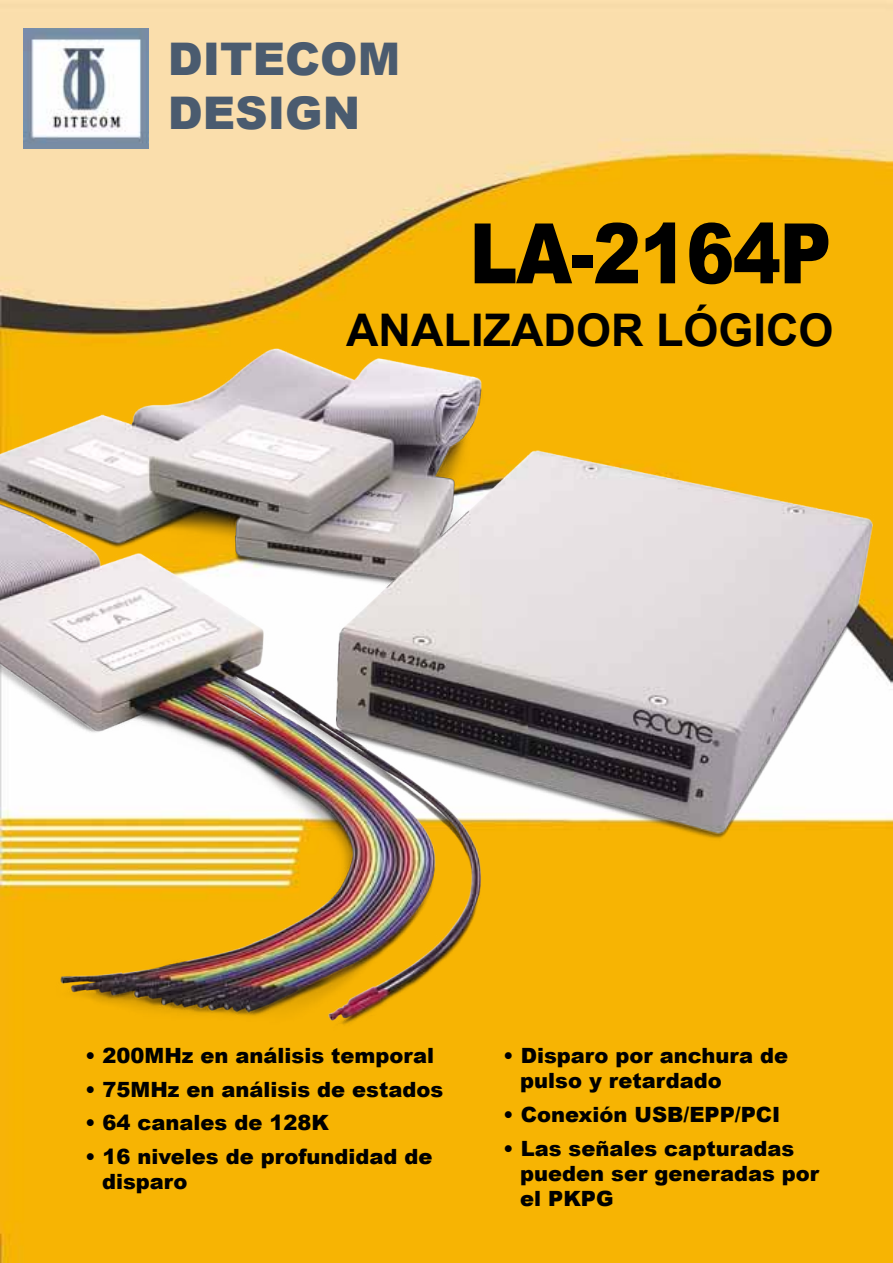
<style>
.page{position:relative;width:893px;height:1263px;background:#fff}
.page>*{position:absolute;margin:0;border:0;box-sizing:border-box;transform-origin:0 0}
.t1{font:900 83.55px "Arial";letter-spacing:-.02em;color:#000;scale:.86 1}
.t2{font:700 45px "Arial";color:#000}
.t3{font:900 45px "Arial";color:#4a5b6f}
.t4{font:900 21px/25.2px "Arial";color:#000}
</style>
<div class="page">
<img style="left:0;top:0;width:893px;height:1263px">
<img style="left:0;top:342px;width:875px;height:741px">
<img style="left:24px;top:28px;width:125px;height:121px">
<p class="t3" style="left:168px;top:27px;width:234px">DITECOM</p>
<p class="t3" style="left:168px;top:81px;width:194px">DESIGN</p>
<p class="t1" style="left:469px;top:193px;width:422px">LA-2164P</p>
<p class="t2" style="left:346px;top:301px;width:489px">ANALIZADOR LÓGICO</p>
<p class="t4" style="left:85px;top:1042px;width:351px">• 200MHz en análisis temporal</p>
<p class="t4" style="left:85px;top:1076px;width:360px">• 75MHz en análisis de estados</p>
<p class="t4" style="left:85px;top:1109px;width:245px">• 64 canales de 128K</p>
<p class="t4" style="left:102px;top:1143px;width:332px;text-indent:-17px">• 16 niveles de profundidad de disparo</p>
<p class="t4" style="left:520px;top:1042px;width:270px;text-indent:-17px">• Disparo por anchura de pulso y retardado</p>
<p class="t4" style="left:503px;top:1101px;width:279px">• Conexión USB/EPP/PCI</p>
<p class="t4" style="left:520px;top:1135px;width:301px;text-indent:-17px">• Las señales capturadas pueden ser generadas por el PKPG</p>
</div>
